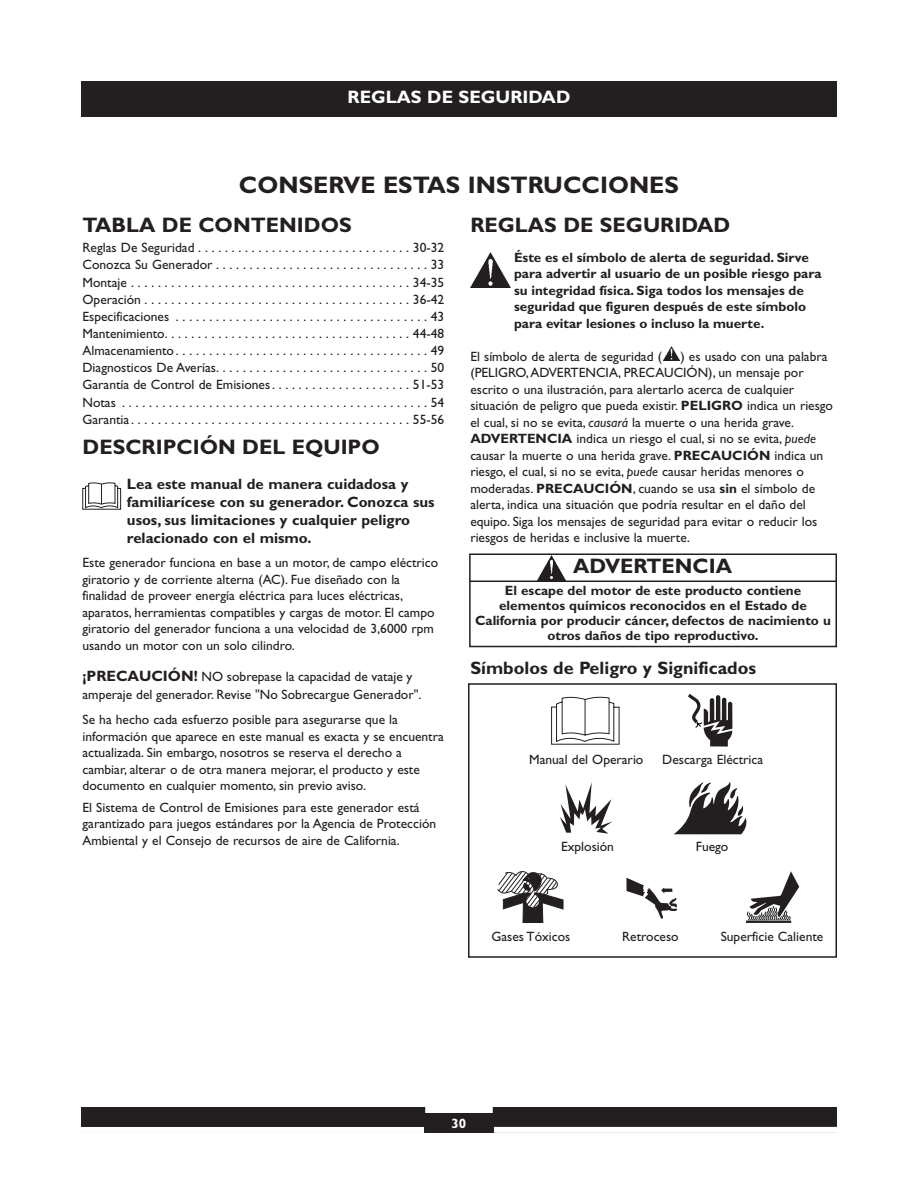
<style>
.page{position:relative;width:918px;height:1188px;background:#fff}
.page>*{position:absolute;margin:0;border:0;box-sizing:border-box;transform-origin:0 0}
.t1{font:700 24px "Gill Sans";color:#231f20}
.t2{font:700 21px "Gill Sans";color:#231f20}
.t3{font:700 18px "Gill Sans";color:#231f20}
.t4{font:700 18px "Gill Sans";color:#fff}
.t5{font:700 15px/18px "Gill Sans";color:#231f20}
.t6{font:13.5px/16.5px "Gill Sans";color:#231f20}
.t7{font:700 13.5px/16.5px "Gill Sans";color:#231f20}
.t8{font:700 13.5px "Gill Sans";color:#fff}
.s1{font-weight:700;font-size:15px}
.s2{font-weight:700}
.s3{font-style:italic}
</style>
<div class="page">
<div style="left:81px;top:81px;width:756px;height:36px;background:#231f20"></div>
<div style="left:81px;top:1107px;width:756px;height:26px;background:#231f20"></div>
<div style="left:425px;top:1107px;width:68px;height:6px;background:#fff"></div>
<div style="left:494px;top:1127px;width:343px;height:6px;background:#fff"></div>
<div style="left:81px;top:1127px;width:343px;height:6px;background:#fff"></div>
<img style="left:663px;top:347px;width:16px;height:14px">
<img style="left:470px;top:253px;width:40px;height:35px">
<svg style="left:82px;top:483px;width:39px;height:27px"></svg>
<div style="left:469px;top:554px;width:368px;height:93px;border:2px solid #231f20"></div>
<img style="left:537px;top:556px;width:28px;height:24px">
<hr style="left:470px;top:581px;width:366px;height:1px;background:#231f20">
<div style="left:468px;top:683px;width:369px;height:275px;border:2px solid #231f20"></div>
<svg style="left:674px;top:782px;width:72px;height:52px"></svg>
<svg style="left:560px;top:782px;width:52px;height:52px"></svg>
<svg style="left:498px;top:871px;width:65px;height:52px"></svg>
<svg style="left:747px;top:871px;width:52px;height:50px"></svg>
<div style="left:746px;top:921px;width:45px;height:2px;border:1px solid #231f20"></div>
<svg style="left:688px;top:694px;width:44px;height:53px"></svg>
<svg style="left:626px;top:878px;width:51px;height:41px"></svg>
<svg style="left:551px;top:697px;width:69px;height:48px"></svg>
<h3 class="t4" style="left:348px;top:91px;width:224px">REGLAS DE SEGURIDAD</h3>
<h1 class="t1" style="left:239px;top:177px;width:441px">CONSERVE ESTAS INSTRUCCIONES</h1>
<h2 class="t2" style="left:82px;top:217px;width:271px">TABLA DE CONTENIDOS</h2>
<p class="t6" style="left:82px;top:241px;width:363px;line-height:17.1px;text-align:justify">Reglas De Seguridad . . . . . . . . . . . . . . . . . . . . . . . . . . . . . . . . 30-32<br>Conozca Su Generador . . . . . . . . . . . . . . . . . . . . . . . . . . . . . . . . 33<br>Montaje . . . . . . . . . . . . . . . . . . . . . . . . . . . . . . . . . . . . . . . . . . 34-35<br>Operación . . . . . . . . . . . . . . . . . . . . . . . . . . . . . . . . . . . . . . . . 36-42<br>Especificaciones . . . . . . . . . . . . . . . . . . . . . . . . . . . . . . . . . . . . . . 43<br>Mantenimiento. . . . . . . . . . . . . . . . . . . . . . . . . . . . . . . . . . . . . 44-48<br>Almacenamiento . . . . . . . . . . . . . . . . . . . . . . . . . . . . . . . . . . . . . . 49<br>Diagnosticos De Averías. . . . . . . . . . . . . . . . . . . . . . . . . . . . . . . . 50<br>Garantía de Control de Emisiones. . . . . . . . . . . . . . . . . . . . . 51-53<br>Notas . . . . . . . . . . . . . . . . . . . . . . . . . . . . . . . . . . . . . . . . . . . . . . 54<br>Garantia . . . . . . . . . . . . . . . . . . . . . . . . . . . . . . . . . . . . . . . . . . 55-56</p>
<h2 class="t2" style="left:82px;top:440px;width:299px">DESCRIPCIÓN DEL EQUIPO</h2>
<p class="t5" style="left:127px;top:476px;width:309px">Lea este manual de manera cuidadosa y familiarícese con su generador. Conozca sus usos, sus limitaciones y cualquier peligro relacionado con el mismo.</p>
<p class="t6" style="left:82px;top:556px;width:357px">Este generador funciona en base a un motor, de campo eléctrico giratorio y de corriente alterna (AC). Fue diseñado con la finalidad de proveer energía eléctrica para luces eléctricas, aparatos, herramientas compatibles y cargas de motor. El campo giratorio del generador funciona a una velocidad de 3,6000 rpm usando un motor con un solo cilindro.</p>
<p class="t6" style="left:82px;top:669px;width:340px;line-height:18px"><span class="s1">¡PRECAUCIÓN!</span> NO sobrepase la capacidad de vataje y amperaje del generador. Revise "No Sobrecargue Generador".</p>
<p class="t6" style="left:82px;top:713px;width:363px">Se ha hecho cada esfuerzo posible para asegurarse que la información que aparece en este manual es exacta y se encuentra actualizada. Sin embargo, nosotros se reserva el derecho a cambiar, alterar o de otra manera mejorar, el producto y este documento en cualquier momento, sin previo aviso.</p>
<p class="t6" style="left:82px;top:801px;width:355px">El Sistema de Control de Emisiones para este generador está garantizado para juegos estándares por la Agencia de Protección<br>Ambiental y el Consejo de recursos de aire de California.</p>
<h2 class="t2" style="left:470px;top:217px;width:262px">REGLAS DE SEGURIDAD</h2>
<p class="t7" style="left:514px;top:251px;width:309px">Éste es el símbolo de alerta de seguridad. Sirve para advertir al usuario de un posible riesgo para su integridad física. Siga todos los mensajes de seguridad que figuren después de este símbolo para evitar lesiones o incluso la muerte.</p>
<p class="t6" style="left:470px;top:349px;width:193px">El símbolo de alerta de seguridad (</p>
<p class="t6" style="left:470px;top:349px;width:364px;text-indent:210px">) es usado con una palabra (PELIGRO,ADVERTENCIA, PRECAUCIÓN), un mensaje por escrito o una ilustración, para alertarlo acerca de cualquier situación de peligro que pueda existir. <span class="s2">PELIGRO</span> indica un riesgo el cual, si no se evita, <span class="s3">causará</span> la muerte o una herida grave.<br><span class="s2">ADVERTENCIA</span> indica un riesgo el cual, si no se evita, <span class="s3">puede </span>causar la muerte o una herida grave. <span class="s2">PRECAUCIÓN</span> indica un riesgo, el cual, si no se evita, <span class="s3">puede</span> causar heridas menores o moderadas. <span class="s2">PRECAUCIÓN</span>, cuando se usa <span class="s2">sin</span> el símbolo de alerta, indica una situación que podría resultar en el daño del equipo. Siga los mensajes de seguridad para evitar o reducir los riesgos de heridas e inclusive la muerte.</p>
<h2 class="t2" style="left:573px;top:559px;width:160px">ADVERTENCIA</h2>
<p class="t7" style="left:475px;top:584px;width:357px;line-height:15px;text-align:center">El escape del motor de este producto contiene elementos químicos reconocidos en el Estado de California por producir cáncer, defectos de nacimiento u otros daños de tipo reproductivo.</p>
<h3 class="t3" style="left:470px;top:662px;width:287px">Símbolos de Peligro y Significados</h3>
<p class="t6" style="left:529px;top:752px;width:116px">Manual del Operario</p>
<p class="t6" style="left:662px;top:752px;width:103px">Descarga Eléctrica</p>
<p class="t6" style="left:561px;top:840px;width:55px">Explosión</p>
<p class="t6" style="left:696px;top:840px;width:34px">Fuego</p>
<p class="t6" style="left:492px;top:930px;width:80px">Gases Tóxicos</p>
<p class="t6" style="left:721px;top:930px;width:104px">Superficie Caliente</p>
<p class="t6" style="left:622px;top:930px;width:58px">Retroceso</p>
<p class="t8" style="left:452px;top:1119px;width:16px">30</p>
</div>
